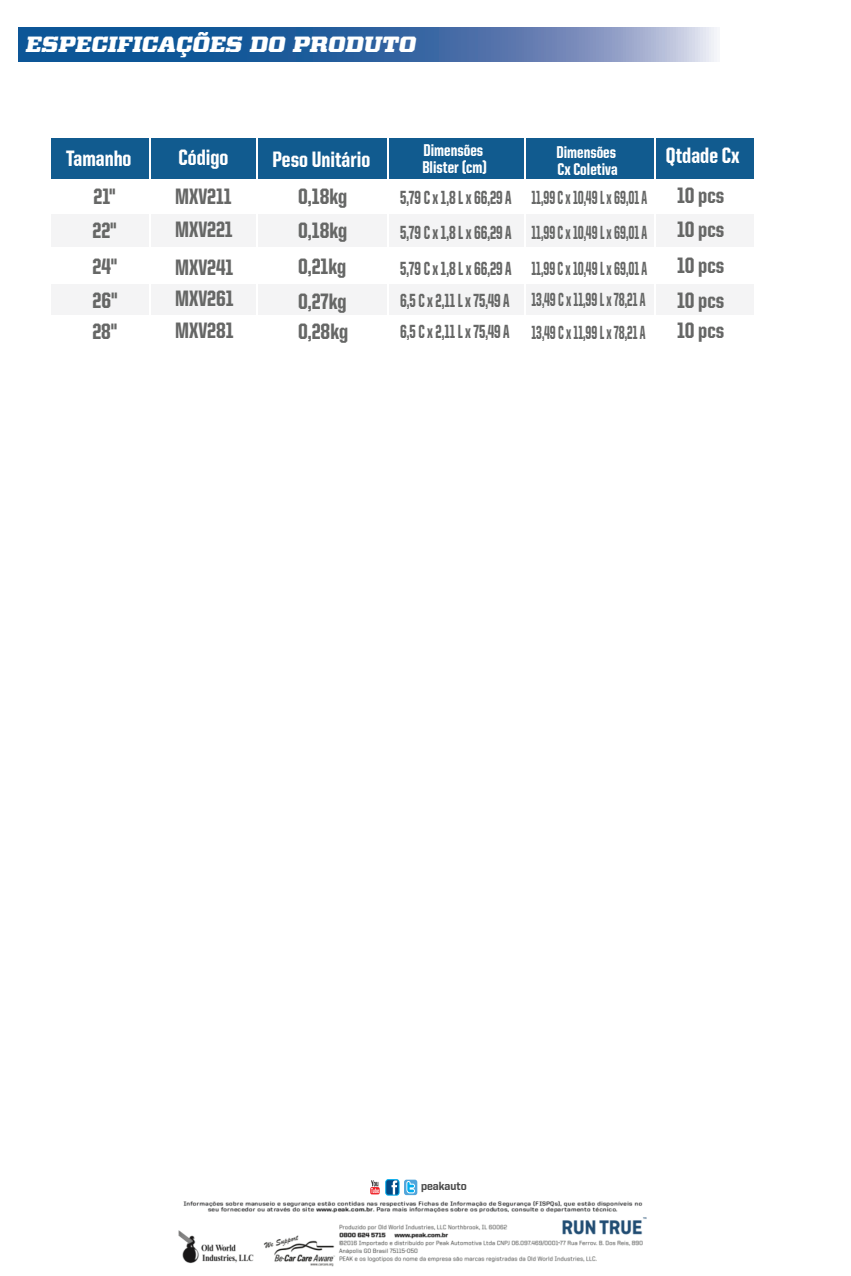
<style>
.page{position:relative;width:851px;height:1276px;background:#fff}
.page>*{position:absolute;margin:0;border:0;box-sizing:border-box;transform-origin:0 0}
.t1{font:800 22.35px/34.5px "United Sans Cond";color:#666766}
.t2{font:800 22.35px "United Sans Cond";color:#fff}
.t3{font:italic 800 expanded 21px "Kairos W01";color:#fff}
.t4{font:800 19.05px "United Sans Cond";color:#666766;scale:.72 1}
.t5{font:800 19.05px/34.8px "United Sans Cond";color:#666766;scale:.81 1}
.t6{font:800 17.1px/17.1px "United Sans Cond";color:#fff}
.t7{font:800 11.85px "United Sans Reg";color:#4c4c4c;scale:.86 1}
</style>
<div class="page">
<div style="left:51px;top:138px;width:702px;height:41px;background:#115b8f"></div>
<div style="left:51px;top:214px;width:702px;height:33px;background:#f4f4f5"></div>
<div style="left:51px;top:284px;width:702px;height:33px;background:#f4f4f5"></div>
<div style="left:51px;top:315px;width:702px;height:33px;background:#fff"></div>
<hr style="left:150px;top:138px;width:1px;height:454px;background:#fff">
<hr style="left:387px;top:137px;width:2px;height:454px;background:#fff">
<hr style="left:524px;top:137px;width:1px;height:454px;background:#fff">
<img style="left:178px;top:1193px;width:469px;height:74px">
<div style="left:385px;top:1179px;width:14px;height:16px;background:#004a87;border-radius:3px"></div>
<div style="left:385px;top:1179px;width:14px;height:16px;border:1px solid #00aeef;border-radius:3px"></div>
<svg style="left:391px;top:1180px;width:6px;height:14px"></svg>
<div style="left:404px;top:1179px;width:13px;height:16px;background:#51a5db;border-radius:3px"></div>
<svg style="left:406px;top:1181px;width:9px;height:12px"></svg>
<svg style="left:368px;top:1179px;width:13px;height:16px"></svg>
<svg style="left:370px;top:1180px;width:9px;height:14px"></svg>
<hr style="left:654px;top:102px;width:1px;height:454px;background:#fff">
<hr style="left:256px;top:137px;width:1px;height:454px;background:#fff">
<svg style="left:18px;top:27px;width:699px;height:35px;background:#4372a9"></svg>
<p class="t3" style="left:26px;top:32px;width:391px">ESPECIFICAÇÕES DO PRODUTO</p>
<p class="t2" style="left:179px;top:146px;width:51px">Código</p>
<p class="t2" style="left:272px;top:147px;width:99px">Peso Unitário</p>
<p class="t6" style="left:422px;top:142px;width:66px">Dimensões<br>Blister (cm)</p>
<p class="t6" style="left:556px;top:143px;width:63px">Dimensões<br>Cx Coletiva</p>
<p class="t2" style="left:665px;top:144px;width:75px">Qtdade Cx</p>
<p class="t2" style="left:66px;top:147px;width:67px">Tamanho</p>
<p class="t1" style="left:94px;top:179px;width:24px">21"</p>
<p class="t1" style="left:175px;top:179px;width:58px">MXV211</p>
<p class="t5" style="left:400px;top:180px;width:139px">5,79 C x 1,8 L x 66,29 A<br>5,79 C x 1,8 L x 66,29 A</p>
<p class="t1" style="left:677px;top:178px;width:49px">10 pcs</p>
<p class="t1" style="left:677px;top:248px;width:49px">10 pcs<br>10 pcs</p>
<p class="t1" style="left:677px;top:312px;width:49px">10 pcs</p>
<p class="t1" style="left:298px;top:179px;width:51px">0,18kg</p>
<p class="t4" style="left:531px;top:187px;width:162px">11,99 C x 10,49 L x 69,01 A</p>
<p class="t1" style="left:677px;top:212px;width:49px">10 pcs</p>
<p class="t1" style="left:175px;top:212px;width:59px">MXV221</p>
<p class="t1" style="left:92px;top:213px;width:26px">22"</p>
<p class="t1" style="left:298px;top:213px;width:51px">0,18kg</p>
<p class="t4" style="left:531px;top:222px;width:162px">11,99 C x 10,49 L x 69,01 A</p>
<p class="t1" style="left:92px;top:249px;width:26px">24"</p>
<p class="t1" style="left:298px;top:249px;width:50px">0,21kg<br>0,27kg</p>
<p class="t1" style="left:298px;top:314px;width:51px">0,28kg</p>
<p class="t1" style="left:175px;top:250px;width:60px">MXV241</p>
<p class="t4" style="left:531px;top:258px;width:162px">11,99 C x 10,49 L x 69,01 A</p>
<p class="t5" style="left:400px;top:251px;width:139px">5,79 C x 1,8 L x 66,29 A</p>
<p class="t1" style="left:175px;top:281px;width:60px">MXV261</p>
<p class="t1" style="left:92px;top:283px;width:26px">26"</p>
<p class="t4" style="left:531px;top:289px;width:160px">13,49 C x 11,99 L x 78,21 A</p>
<p class="t5" style="left:400px;top:283px;width:136px">6,5 C x 2,11 L x 75,49 A</p>
<p class="t1" style="left:92px;top:314px;width:27px">28"</p>
<p class="t1" style="left:175px;top:313px;width:60px">MXV281</p>
<p class="t5" style="left:400px;top:314px;width:136px">6,5 C x 2,11 L x 75,49 A</p>
<p class="t4" style="left:531px;top:322px;width:160px">13,49 C x 11,99 L x 78,21 A</p>
<p class="t7" style="left:421px;top:1179px;width:55px">peakauto</p>
</div>
